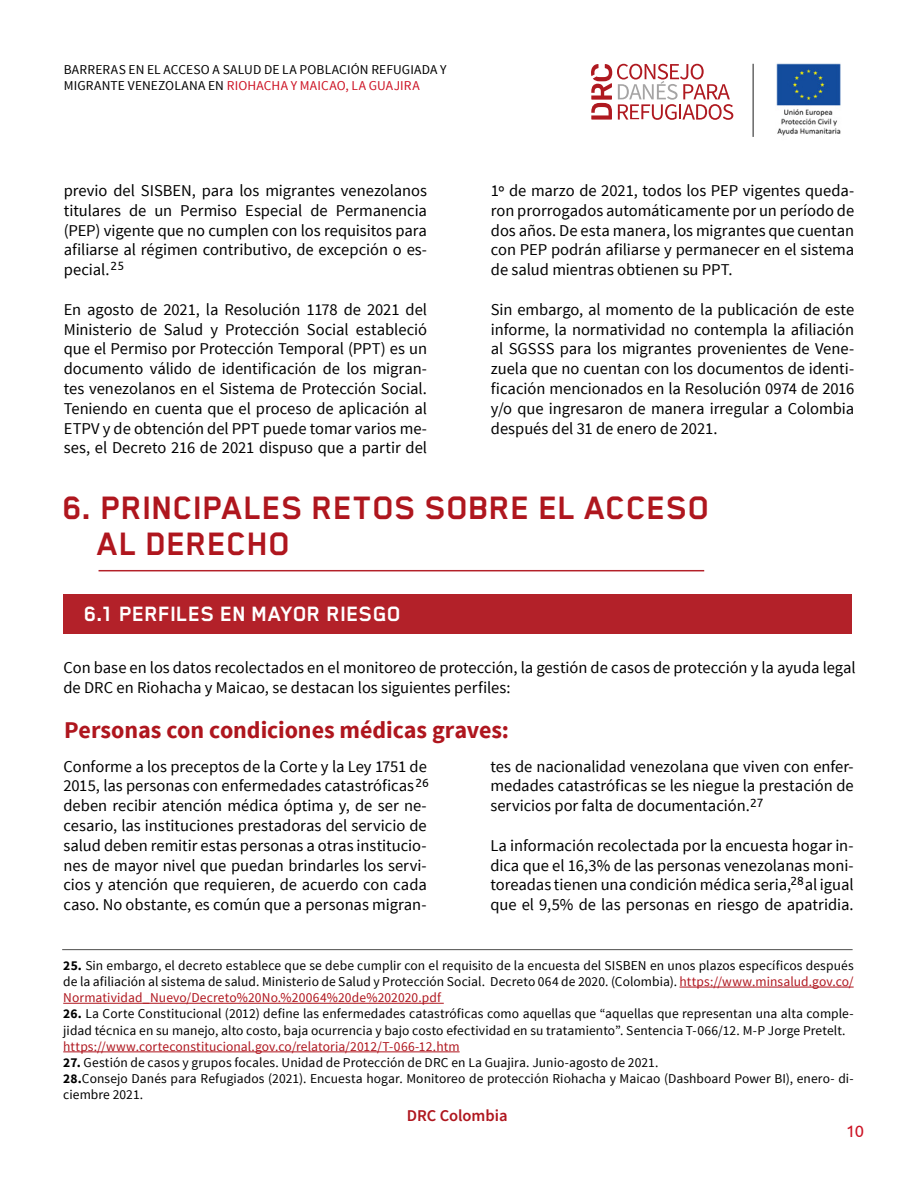
<style>
.page{position:relative;width:918px;height:1188px;background:#fff}
.page>*{position:absolute;margin:0;border:0;box-sizing:border-box;transform-origin:0 0}
.t1{font:700 37.5px/36px "Blender Pro";color:#af161e}
.t2{font:700 24px "Source Sans Pro";letter-spacing:-.005em;color:#af161e}
.t3{font:700 24px "Blender Pro";color:#fff}
.t4{font:16.5px/19.8px "Source Sans Pro";color:#000;text-align:justify}
.t5{font:600 16.5px "Source Sans Pro";color:#af161e}
.t6{font:16.5px "Ubuntu";color:#cc1324}
.t7{font:13.5px/16.2px "Source Sans Pro";letter-spacing:.005em;color:#000}
.t8{font:13.5px "Source Sans Pro";letter-spacing:.005em;color:#af161e}
.t9{font:12px "Ubuntu";color:#000}
.s1{color:#cc1324}
.s2{font-weight:700}
.s3{color:#af161e}
</style>
<div class="page">
<img style="left:776px;top:63px;width:65px;height:73px">
<svg style="left:591px;top:64px;width:142px;height:55px"></svg>
<hr style="left:753px;top:64px;width:1px;height:73px;background:#000">
<hr style="left:99px;top:570px;width:605px;height:1px;background:#af161e">
<div style="left:63px;top:595px;width:789px;height:39px;background:#b32129"></div>
<hr style="left:680px;top:987px;width:174px;height:1px;background:#af161e">
<hr style="left:63px;top:1003px;width:381px;height:1px;background:#af161e">
<hr style="left:63px;top:1052px;width:397px;height:1px;background:#af161e">
<hr style="left:62px;top:949px;width:791px;height:1px;background:#575756">
<p class="t7" style="left:64px;top:62px;width:384px">BARRERAS EN EL ACCESO A SALUD DE LA POBLACIÓN REFUGIADA Y<br>MIGRANTE VENEZOLANA EN <span class="s1">RIOHACHA Y MAICAO, LA GUAJIRA</span></p>
<p class="t4" style="left:64px;top:181px;width:365px">previo del SISBEN, para los migrantes venezolanos titulares de un Permiso Especial de Permanencia (PEP) vigente que no cumplen con los requisitos para afiliarse al régimen contributivo, de excepción o es&shy;pecial.</p>
<p class="t4" style="left:64px;top:300px;width:365px">En agosto de 2021, la Resolución 1178 de 2021 del Ministerio de Salud y Protección Social estableció que el Permiso por Protección Temporal (PPT) es un documento válido de identificación de los migran&shy;tes venezolanos en el Sistema de Protección Social.<br>Teniendo en cuenta que el proceso de aplicación al ETPV y de obtención del PPT puede tomar varios me&shy;ses, el Decreto 216 de 2021 dispuso que a partir del</p>
<p class="t9" style="left:111px;top:259px;width:15px">25</p>
<p class="t4" style="left:491px;top:181px;width:365px">1º de marzo de 2021, todos los PEP vigentes queda&shy;ron prorrogados automáticamente por un período de dos años. De esta manera, los migrantes que cuentan con PEP podrán afiliarse y permanecer en el sistema de salud mientras obtienen su PPT.</p>
<p class="t4" style="left:491px;top:300px;width:365px">Sin embargo, al momento de la publicación de este informe, la normatividad no contempla la afiliación al SGSSS para los migrantes provenientes de Vene&shy;zuela que no cuentan con los documentos de identi&shy;ficación mencionados en la Resolución 0974 de 2016 y/o que ingresaron de manera irregular a Colombia después del 31 de enero de 2021.</p>
<h1 class="t1" style="left:98px;top:489px;width:614px;text-indent:-35px">6. PRINCIPALES RETOS SOBRE EL ACCESO<br>AL DERECHO</h1>
<h2 class="t3" style="left:84px;top:601px;width:319px">6.1 PERFILES EN MAYOR RIESGO</h2>
<p class="t4" style="left:63px;top:658px;width:794px">Con base en los datos recolectados en el monitoreo de protección, la gestión de casos de protección y la ayuda legal de DRC en Riohacha y Maicao, se destacan los siguientes perfiles:</p>
<h2 class="t2" style="left:64px;top:714px;width:446px">Personas con condiciones médicas graves:</h2>
<p class="t4" style="left:63px;top:757px;width:365px;text-align:left">Conforme a los preceptos de la Corte y la Ley 1751 de 2015, las personas con enfermedades catastróficas deben recibir atención médica óptima y, de ser ne&shy;cesario, las instituciones prestadoras del servicio de salud deben remitir estas personas a otras institucio&shy;nes de mayor nivel que puedan brindarles los servi&shy;cios y atención que requieren, de acuerdo con cada caso. No obstante, es común que a personas migran-</p>
<p class="t4" style="left:490px;top:757px;width:365px">tes de nacionalidad venezolana que viven con enfer&shy;medades catastróficas se les niegue la prestación de servicios por falta de documentación.</p>
<p class="t9" style="left:415px;top:775px;width:15px">26</p>
<p class="t9" style="left:750px;top:795px;width:15px">27</p>
<p class="t4" style="left:490px;top:836px;width:365px">La información recolectada por la encuesta hogar in&shy;dica que el 16,3% de las personas venezolanas moni&shy;toreadas tienen una condición médica seria, al igual que el 9,5% de las personas en riesgo de apatridia.</p>
<p class="t9" style="left:790px;top:874px;width:15px">28</p>
<p class="t7" style="left:63px;top:958px;width:792px;text-align:justify"><span class="s2">25.</span> Sin embargo, el decreto establece que se debe cumplir con el requisito de la encuesta del SISBEN en unos plazos específicos después de la afiliación al sistema de salud. Ministerio de Salud y Protección Social. Decreto 064 de 2020. (Colombia). <span class="s3">https://www.minsalud.gov.co/ Normatividad_Nuevo/Decreto%20No.%20064%20de%202020.pdf</span></p>
<p class="t7" style="left:63px;top:1006px;width:792px"><span class="s2">26.</span> La Corte Constitucional (2012) define las enfermedades catastróficas como aquellas que “aquellas que representan una alta comple&shy;jidad técnica en su manejo, alto costo, baja ocurrencia y bajo costo efectividad en su tratamiento”. Sentencia T-066/12. M-P Jorge Pretelt.</p>
<p class="t8" style="left:63px;top:1038px;width:398px">https://www.corteconstitucional.gov.co/relatoria/2012/T-066-12.htm</p>
<p class="t7" style="left:63px;top:1055px;width:792px"><span class="s2">27.</span> Gestión de casos y grupos focales. Unidad de Protección de DRC en La Guajira. Junio-agosto de 2021.<br><span class="s2">28.</span>Consejo Danés para Refugiados (2021). Encuesta hogar. Monitoreo de protección Riohacha y Maicao (Dashboard Power BI), enero- di&shy;ciembre 2021.</p>
<p class="t5" style="left:407px;top:1104px;width:102px">DRC Colombia</p>
<p class="t6" style="left:846px;top:1121px;width:20px">10</p>
</div>
